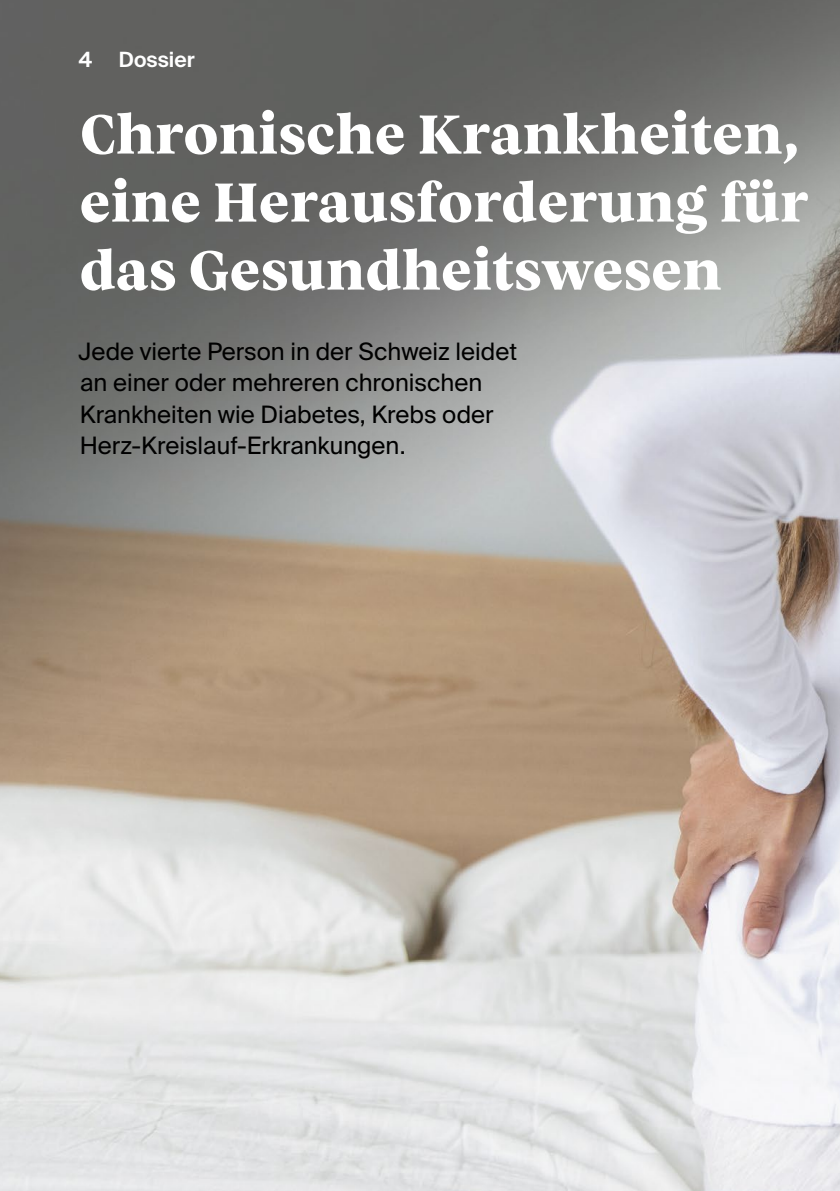
<style>
.page{position:relative;width:840px;height:1191px;background:#fff}
.page>*{position:absolute;margin:0;border:0;box-sizing:border-box;transform-origin:0 0}
.t1{font:800 56px/68px "Vesterbro";color:#fff}
.t2{font:24px/31.2px "Suisse Intl";color:#000}
.t3{font:600 21px "Suisse Intl";color:#fff}
</style>
<div class="page">
<img style="left:0;top:0;width:839px;height:1191px">
<p class="t3" style="left:79px;top:47px;width:15px">4</p>
<p class="t3" style="left:119px;top:47px;width:77px">Dossier</p>
<h1 class="t1" style="left:79px;top:98px;width:730px">Chronische Krankheiten, eine Herausforderung für das Gesundheitswesen</h1>
<p class="t2" style="left:78px;top:336px;width:440px">Jede vierte Person in der Schweiz leidet an einer oder mehreren chronischen Krankheiten wie Diabetes, Krebs oder Herz-Kreislauf-Erkrankungen.</p>
</div>
